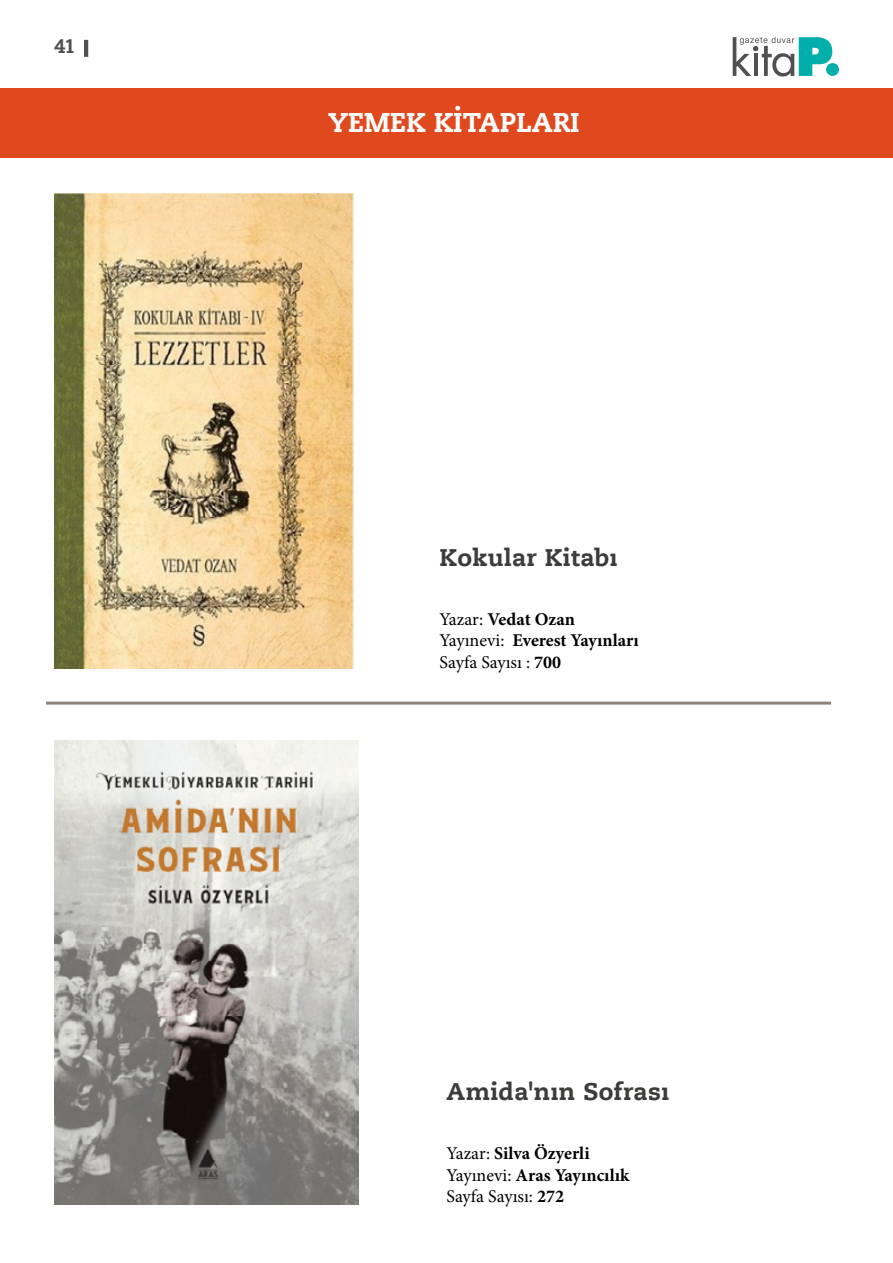
<style>
.page{position:relative;width:893px;height:1263px;background:#fff}
.page>*{position:absolute;margin:0;border:0;box-sizing:border-box;transform-origin:0 0}
.t1{font:700 27px "Caecilia LT Std Roman";color:#fff}
.t2{font:700 24px "Caecilia LT Std Roman";letter-spacing:.015em;color:#3c3c3b}
.t3{font:500 21px "Pridi";color:#515150}
.t4{font:700 18px/21.6px "Minion Pro";color:#000}
.s1{font-weight:400}
</style>
<div class="page">
<svg style="left:733px;top:37px;width:99px;height:40px"></svg>
<div style="left:826px;top:63px;width:13px;height:13px;background:#00afaa;border-radius:50%"></div>
<hr style="left:84px;top:40px;width:4px;height:17px;background:#505050">
<hr style="left:46px;top:702px;width:785px;height:3px;background:#8b827a">
<img style="left:55px;top:740px;width:304px;height:465px">
<img style="left:55px;top:193px;width:298px;height:475px">
<div style="left:0;top:88px;width:893px;height:70px;background:#e0491d"></div>
<p class="t3" style="left:54px;top:31px;width:22px">41</p>
<h1 class="t1" style="left:328px;top:105px;width:253px">YEMEK KİTAPLARI</h1>
<h2 class="t2" style="left:440px;top:542px;width:180px">Kokular Kitabı</h2>
<p class="t4" style="left:440px;top:608px;width:201px"><span class="s1">Yazar:</span> Vedat Ozan<br><span class="s1">Yayınevi:</span> Everest Yayınları<br><span class="s1">Sayfa Sayısı :</span> 700</p>
<h2 class="t2" style="left:446px;top:1076px;width:224px">Amida'nın Sofrası</h2>
<p class="t4" style="left:446px;top:1142px;width:185px"><span class="s1">Yazar:</span> Silva Özyerli<br><span class="s1">Yayınevi:</span> Aras Yayıncılık<br><span class="s1">Sayfa Sayısı:</span> 272</p>
</div>
